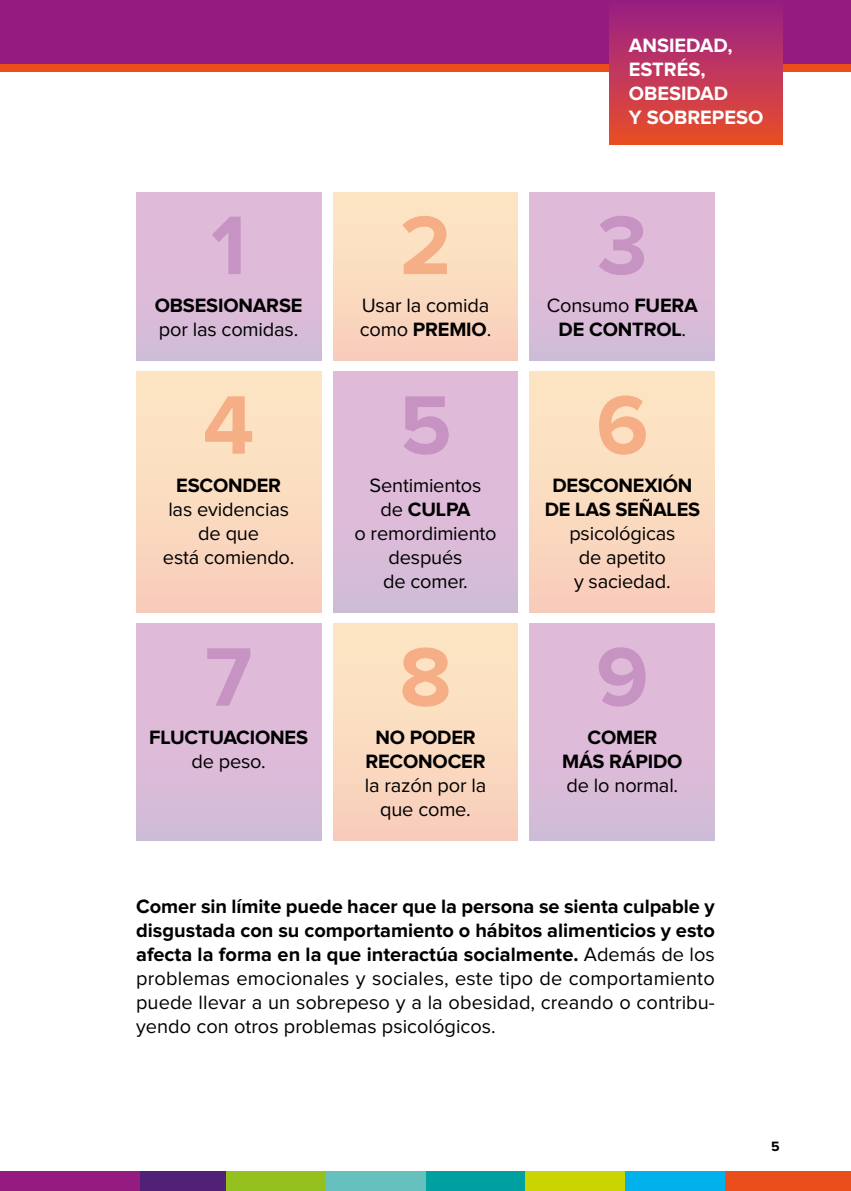
<style>
.page{position:relative;width:851px;height:1191px;background:#fff}
.page>*{position:absolute;margin:0;border:0;box-sizing:border-box;transform-origin:0 0}
.t1{font:700 86px "Proxima Nova";color:#c693c2}
.t2{font:700 86px "Proxima Nova";color:#f6ae87}
.t3{font:20px/24px "Proxima Nova";letter-spacing:-.01em;color:#000;text-align:center}
.t4{font:700 20px/24px "Proxima Nova";letter-spacing:-.01em;color:#000;text-align:center}
.t5{font:700 20px/24px "Proxima Nova";color:#fff}
.t6{font:700 14px "Proxima Nova";color:#000}
.s1{font-weight:700}
.s2{font-weight:400}
</style>
<div class="page">
<div style="left:711px;top:1171px;width:139px;height:20px;background:#e94e1b"></div>
<div style="left:625px;top:1171px;width:100px;height:20px;background:#00b1eb"></div>
<div style="left:525px;top:1171px;width:100px;height:20px;background:#cad400"></div>
<div style="left:425px;top:1171px;width:100px;height:20px;background:#009fa0"></div>
<div style="left:126px;top:1171px;width:99px;height:20px;background:#512178"></div>
<div style="left:0;top:1171px;width:140px;height:20px;background:#951b81"></div>
<div style="left:325px;top:1171px;width:100px;height:20px;background:#66c1be"></div>
<div style="left:225px;top:1171px;width:100px;height:20px;background:#95c11f"></div>
<div style="left:0;top:0;width:850px;height:64px;background:#951b81"></div>
<div style="left:0;top:64px;width:850px;height:8px;background:#e94e1b"></div>
<div style="left:609px;top:0;width:173px;height:144px;background:linear-gradient(to bottom,#971e89,#e84e2a)"></div>
<div style="left:136px;top:192px;width:185px;height:168px;background:linear-gradient(to right,#dcbbd9,#dcbbd9)"></div>
<div style="left:136px;top:624px;width:185px;height:216px;background:linear-gradient(to right,#dbbbd9,#dbbbd9)"></div>
<div style="left:136px;top:372px;width:185px;height:240px;background:linear-gradient(to bottom,#fde8c5,#f8cebb)"></div>
<div style="left:333px;top:192px;width:185px;height:168px;background:linear-gradient(to bottom,#fde8c4,#f8cfbc)"></div>
<div style="left:333px;top:624px;width:185px;height:216px;background:linear-gradient(to bottom,#fde8c5,#f8cebb)"></div>
<div style="left:333px;top:372px;width:185px;height:240px;background:linear-gradient(to bottom,#e3bbda,#d4bcd8)"></div>
<div style="left:530px;top:192px;width:184px;height:168px;background:linear-gradient(to right,#dbbbd9,#dbbbd9)"></div>
<div style="left:530px;top:624px;width:184px;height:216px;background:linear-gradient(to right,#dbbbd9,#dbbbd9)"></div>
<div style="left:530px;top:372px;width:184px;height:240px;background:linear-gradient(to bottom,#fde8c5,#f8cebb)"></div>
<h1 class="t1" style="left:211px;top:206px;width:37px">1</h1>
<p class="t4" style="left:155px;top:294px;width:149px">OBSESIONARSE</p>
<p class="t3" style="left:159px;top:318px;width:141px">por las comidas.</p>
<h1 class="t2" style="left:203px;top:386px;width:53px">4</h1>
<p class="t4" style="left:176px;top:474px;width:106px">ESCONDER</p>
<p class="t3" style="left:163px;top:498px;width:133px">las evidencias de que<br>está comiendo.</p>
<h1 class="t1" style="left:205px;top:637px;width:48px">7</h1>
<p class="t4" style="left:149px;top:726px;width:160px">FLUCTUACIONES</p>
<p class="t3" style="left:191px;top:750px;width:76px">de peso.</p>
<h1 class="t2" style="left:399px;top:206px;width:53px">2</h1>
<p class="t3" style="left:360px;top:294px;width:133px;text-align:left">Usar la comida como <span class="s1">PREMIO</span>.</p>
<h1 class="t1" style="left:399px;top:386px;width:54px">5</h1>
<p class="t3" style="left:354px;top:474px;width:144px">Sentimientos<br>de <span class="s1">CULPA<br></span>o remordimiento después<br>de comer.</p>
<h1 class="t2" style="left:399px;top:637px;width:54px">8</h1>
<p class="t4" style="left:365px;top:726px;width:122px">NO PODER<br>RECONOCER</p>
<p class="t3" style="left:365px;top:774px;width:123px">la razón por la que come.</p>
<p class="t5" style="left:628px;top:34px;width:136px">ANSIEDAD,<br>ESTRÉS,<br>OBESIDAD<br>Y SOBREPESO</p>
<h1 class="t1" style="left:597px;top:206px;width:52px">3</h1>
<p class="t4" style="left:546px;top:294px;width:153px"><span class="s2">Consumo</span> FUERA<br>DE CONTROL<span class="s2">.</span></p>
<h1 class="t2" style="left:596px;top:386px;width:54px">6</h1>
<p class="t4" style="left:544px;top:474px;width:157px">DESCONEXIÓN<br>DE LAS SEÑALES</p>
<p class="t3" style="left:569px;top:522px;width:108px;text-align:left">psicológicas de apetito<br>y saciedad.</p>
<h1 class="t1" style="left:596px;top:637px;width:54px">9</h1>
<p class="t4" style="left:562px;top:726px;width:122px">COMER<br>MÁS RÁPIDO</p>
<p class="t3" style="left:566px;top:774px;width:113px">de lo normal.</p>
<p class="t3" style="left:136px;top:895px;width:580px;text-align:justify"><span class="s1">Comer sin límite puede hacer que la persona se sienta culpable y disgustada con su comportamiento o hábitos alimenticios y esto afecta la forma en la que interactúa socialmente.</span> Además de los problemas emocionales y sociales, este tipo de comportamiento puede llevar a un sobrepeso y a la obesidad, creando o contribu&shy;yendo con otros problemas psicológicos.</p>
<p class="t6" style="left:771px;top:1140px;width:10px">5</p>
</div>
